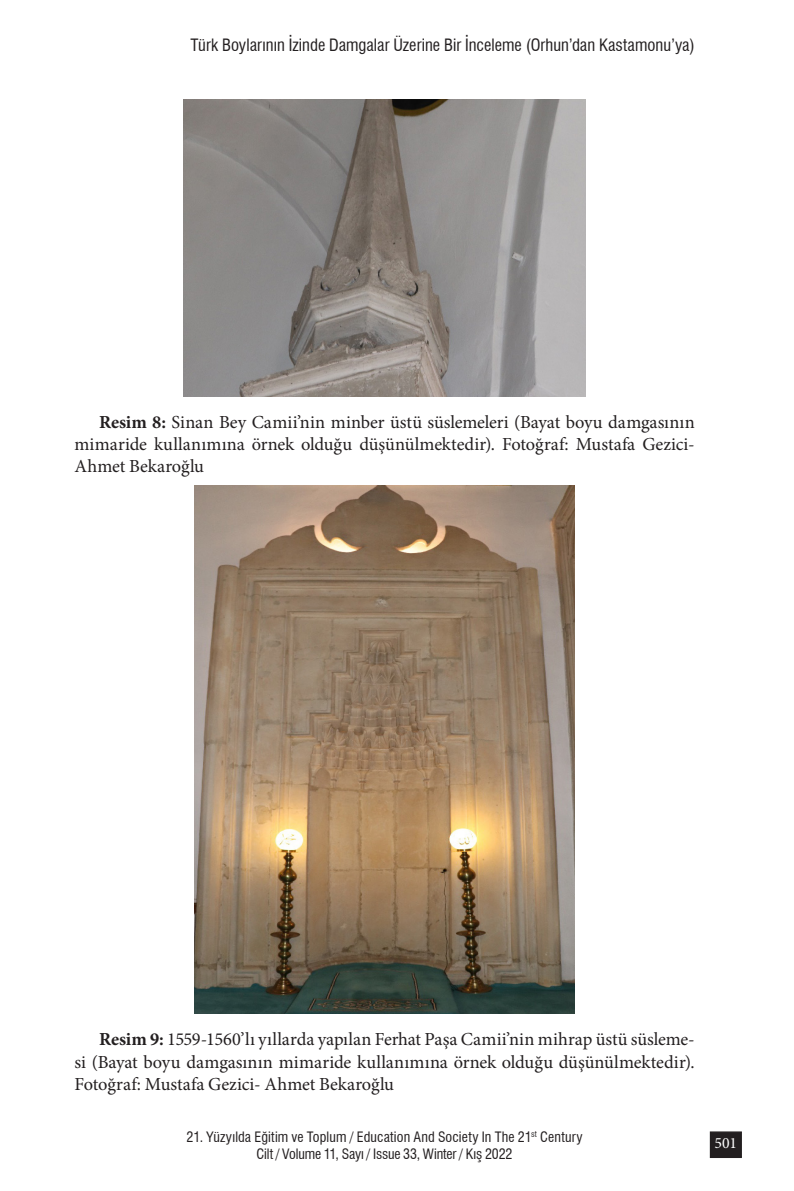
<style>
.page{position:relative;width:794px;height:1191px;background:#fff}
.page>*{position:absolute;margin:0;border:0;box-sizing:border-box;transform-origin:0 0}
.t1{font:18.38px/22.1px "Minion Pro";color:#231f20;text-align:justify}
.t2{font:condensed 16.62px "Swiss 721 BT";color:#231f20}
.t3{font:15.75px "Minion Pro";color:#fff}
.t4{font:condensed 14px/16.8px "Swiss 721 BT";letter-spacing:.005em;color:#231f20;text-align:center}
.s1{font-weight:700}
</style>
<div class="page">
<div style="left:710px;top:1131px;width:32px;height:27px;background:#231f20;border:1px solid #231f20"></div>
<img style="left:184px;top:99px;width:401px;height:297px">
<img style="left:194px;top:486px;width:380px;height:527px">
<p class="t2" style="left:190px;top:35px;width:506px">Türk Boylarının İzinde Damgalar Üzerine Bir İnceleme (Orhun’dan Kastamonu’ya)</p>
<p class="t1" style="left:74px;top:411px;width:622px;text-indent:25px"><span class="s1">Resim 8:</span> Sinan Bey Camii’nin minber üstü süslemeleri (Bayat boyu damgasının mimaride kullanımına örnek olduğu düşünülmektedir). Fotoğraf: Mustafa Gezici-Ahmet Bekaroğlu</p>
<p class="t1" style="left:74px;top:1028px;width:622px;text-indent:25px"><span class="s1">Resim 9:</span> 1559-1560’lı yıllarda yapılan Ferhat Paşa Camii’nin mihrap üstü süsleme&shy;si (Bayat boyu damgasının mimaride kullanımına örnek olduğu düşünülmektedir).<br>Fotoğraf: Mustafa Gezici- Ahmet Bekaroğlu</p>
<p class="t4" style="left:186px;top:1128px;width:397px">21. Yüzyılda Eğitim ve Toplum / Education And Society In The 21<sup>st</sup> Century<br>Cilt / Volume 11, Sayı / Issue 33, Winter / Kış 2022</p>
<p class="t3" style="left:714px;top:1132px;width:24px">501</p>
</div>
